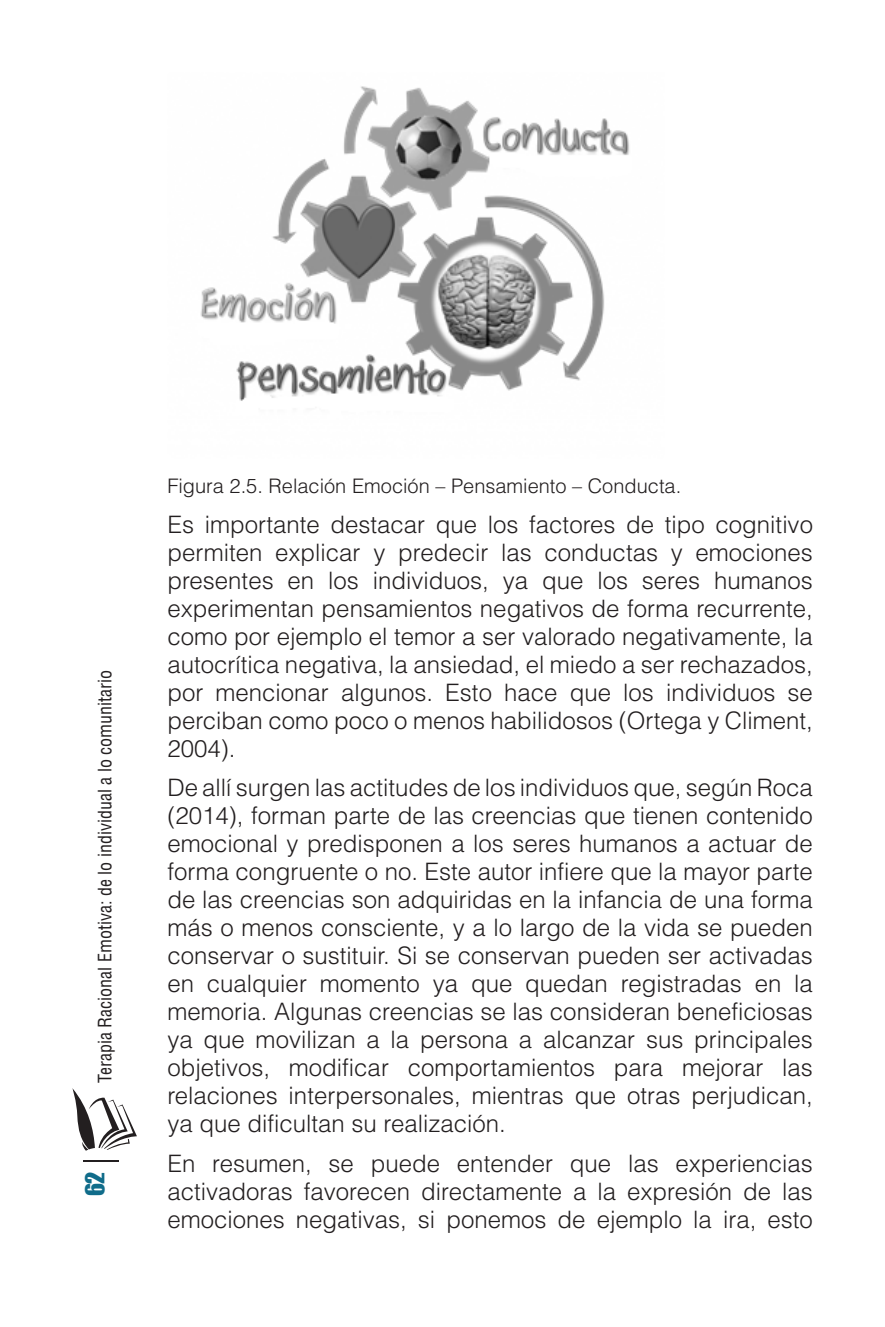
<style>
.page{position:relative;width:885px;height:1327px;background:#fff}
.page>*{position:absolute;margin:0;border:0;box-sizing:border-box;transform-origin:0 0}
.TEXTO{font:300 24px/28px "Helvetica LT Std";color:#231f20;text-align:justify}
.t1{font:24px "Impact";color:#106c8a}
.TEXTO_-_PIE_DE_IMAGEN{font:300 20px "Helvetica LT Std";color:#231f20}
.t2{font:condensed 18px "Helvetica LT";color:#231f20}
</style>
<div class="page">
<hr style="left:83px;top:1159px;width:36px;height:2px;background:#231f20">
<svg style="left:72px;top:1088px;width:65px;height:62px"></svg>
<img style="left:200px;top:86px;width:430px;height:315px">
<p class="t2" style="left:94px;top:1082px;width:415px;rotate:-90deg">Terapia Racional Emotiva: de lo individual a lo comunitario</p>
<p class="t1" style="left:76px;top:1196px;width:26px;rotate:-90deg">62</p>
<p class="TEXTO_-_PIE_DE_IMAGEN" style="left:167px;top:473px;width:515px">Figura 2.5. Relación Emoción – Pensamiento – Conducta.</p>
<p class="TEXTO" style="left:167px;top:510px;width:647px">Es importante destacar que los factores de tipo cognitivo permiten explicar y predecir las conductas y emociones presentes en los individuos, ya que los seres humanos experimentan pensamientos negativos de forma recurrente, como por ejemplo el temor a ser valorado negativamente, la autocrítica negativa, la ansiedad, el miedo a ser rechazados, por mencionar algunos. Esto hace que los individuos se perciban como poco o menos habilidosos (Ortega y Climent, 2004).</p>
<p class="TEXTO" style="left:167px;top:773px;width:647px">De allí surgen las actitudes de los individuos que, según Roca (2014), forman parte de las creencias que tienen contenido emocional y predisponen a los seres humanos a actuar de forma congruente o no. Este autor infiere que la mayor parte de las creencias son adquiridas en la infancia de una forma más o menos consciente, y a lo largo de la vida se pueden conservar o sustituir. Si se conservan pueden ser activadas en cualquier momento ya que quedan registradas en la memoria. Algunas creencias se las consideran beneficiosas ya que movilizan a la persona a alcanzar sus principales objetivos, modificar comportamientos para mejorar las relaciones interpersonales, mientras que otras perjudican, ya que dificultan su realización.</p>
<p class="TEXTO" style="left:167px;top:1148px;width:647px">En resumen, se puede entender que las experiencias activadoras favorecen directamente a la expresión de las emociones negativas, si ponemos de ejemplo la ira, esto</p>
</div>
